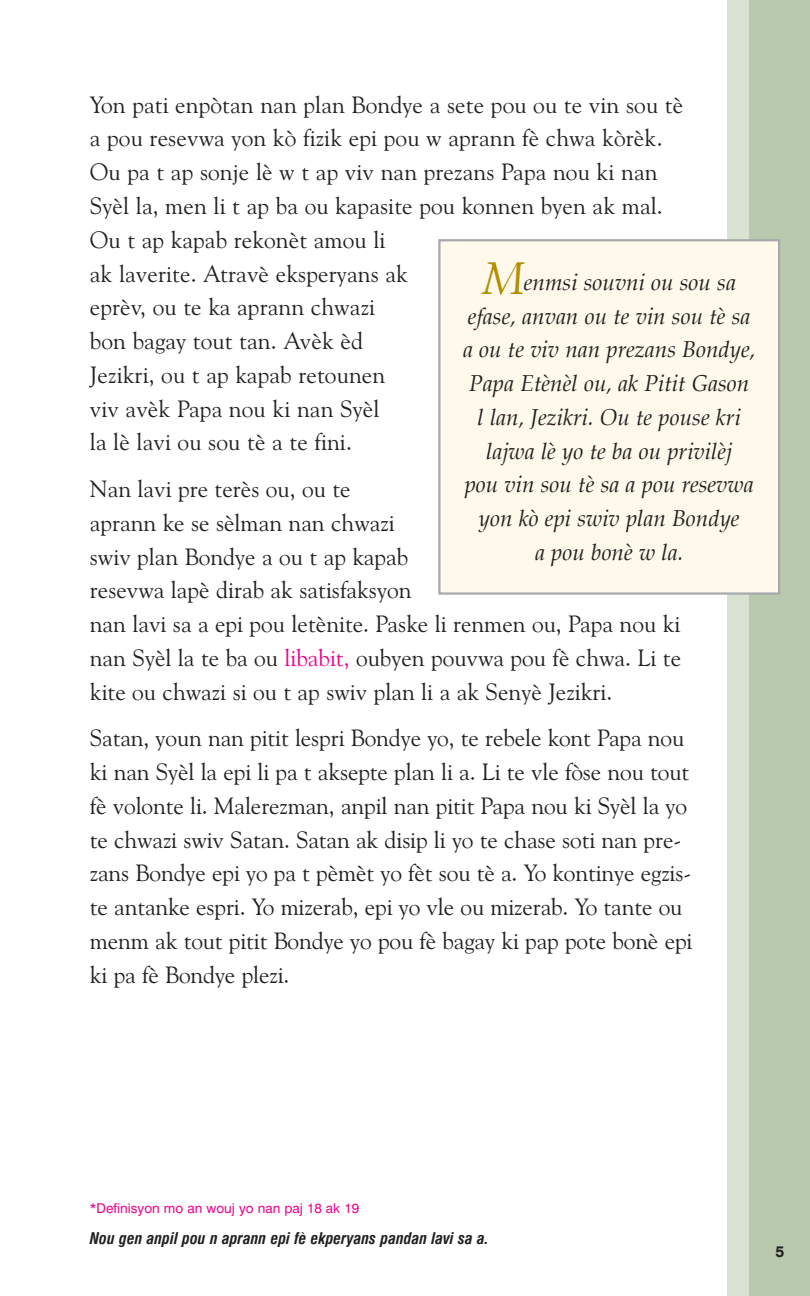
<style>
.page{position:relative;width:810px;height:1296px;background:#fff}
.page>*{position:absolute;margin:0;border:0;box-sizing:border-box;transform-origin:0 0}
.t1{font:23.62px/33.8px "Goudy Old Style BT";color:#231f20}
.t2{font:italic 22.5px/33.8px "Palatino";color:#231f20;text-align:center}
.t3{font:italic 700 condensed 15.75px "Swiss 721 BT";color:#231f20}
.t4{font:700 15.75px "Swiss 721 BT";color:#231f20}
.t5{font:13.5px "Swiss 721 BT";color:#ed028c}
.s1{color:#ed028c}
.s2{font-size:45px;color:#b28f03}
</style>
<div class="page">
<svg style="left:438px;top:0;width:372px;height:1296px"></svg>
<p class="t1" style="left:90px;top:89px;width:595px">Yon pati enpòtan nan plan Bondye a sete pou ou te vin sou tè a pou resevwa yon kò fizik epi pou w aprann fè chwa kòrèk.<br>Ou pa t ap sonje lè w t ap viv nan prezans Papa nou ki nan Syèl la, men li t ap ba ou kapasite pou konnen byen ak mal.<br>Ou t ap kapab rekonèt amou li<br>ak laverite. Atravè eksperyans ak<br>eprèv, ou te ka aprann chwazi<br>bon bagay tout tan. Avèk èd<br>Jezikri, ou t ap kapab retounen<br>viv avèk Papa nou ki nan Syèl<br>la lè lavi ou sou tè a te fini.</p>
<p class="t1" style="left:90px;top:474px;width:593px">Nan lavi pre terès ou, ou te<br>aprann ke se sèlman nan chwazi<br>swiv plan Bondye a ou t ap kapab<br>resevwa lapè dirab ak satisfaksyon<br>nan lavi sa a epi pou letènite. Paske li renmen ou, Papa nou ki nan Syèl la te ba ou <span class="s1">libabit,</span> oubyen pouvwa pou fè chwa. Li te kite ou chwazi si ou t ap swiv plan li a ak Senyè Jezikri.</p>
<p class="t1" style="left:90px;top:723px;width:604px">Satan, youn nan pitit lespri Bondye yo, te rebele kont Papa nou ki nan Syèl la epi li pa t aksepte plan li a. Li te vle fòse nou tout fè volonte li. Malerezman, anpil nan pitit Papa nou ki Syèl la yo te chwazi swiv Satan. Satan ak disip li yo te chase soti nan pre&shy;zans Bondye epi yo pa t pèmèt yo fèt sou tè a. Yo kontinye egzis&shy;te antanke espri. Yo mizerab, epi yo vle ou mizerab. Yo tante ou menm ak tout pitit Bondye yo pou fè bagay ki pap pote bonè epi ki pa fè Bondye plezi.</p>
<p class="t2" style="left:463px;top:267px;width:294px"><span class="s2">M</span>enmsi souvni ou sou sa efase, anvan ou te vin sou tè sa a ou te viv nan prezans Bondye,<br>Papa Etènèl ou, ak Pitit Gason<br>l lan, Jezikri. Ou te pouse kri lajwa lè yo te ba ou privilèj<br>pou vin sou tè sa a pou resevwa yon kò epi swiv plan Bondye<br>a pou bonè w la.</p>
<p class="t5" style="left:90px;top:1203px;width:271px">*Definisyon mo an wouj yo nan paj 18 ak 19</p>
<p class="t3" style="left:90px;top:1232px;width:400px">Nou gen anpil pou n aprann epi fè ekperyans pandan lavi sa a.</p>
<p class="t4" style="left:776px;top:1242px;width:10px">5</p>
</div>
